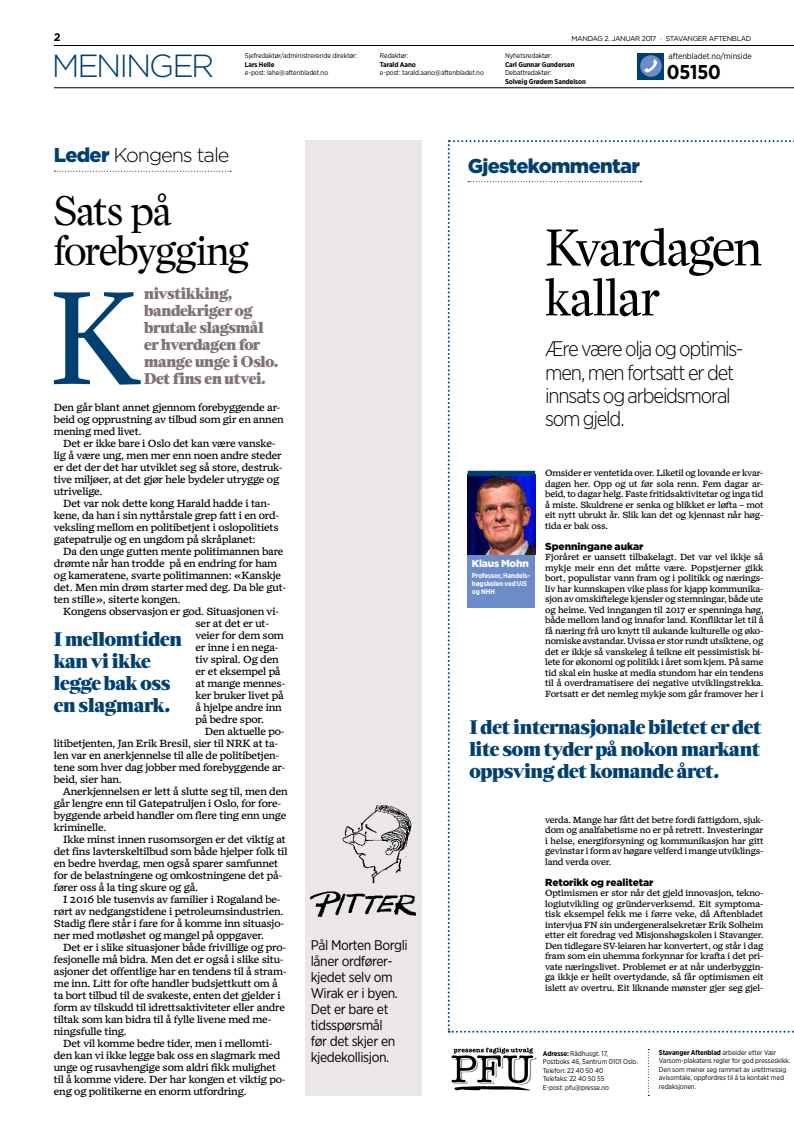
<style>
.page{position:relative;width:794px;height:1134px;background:#fff}
.page>*{position:absolute;margin:0;border:0;box-sizing:border-box;transform-origin:0 0}
.t1{font:127.7px "Zocalo Display";color:#004071}
.t2{font:50px/50px "Zocalo Display";letter-spacing:-.035em;color:#000}
.t3{font:40px/40px "Zocalo Display";letter-spacing:-.04em;color:#000}
.t4{font:300 32px "Gotham";letter-spacing:-.065em;color:#004071}
.t5{font:300 21px/23.1px "Gotham Narrow";letter-spacing:-.06em;color:#000}
.t6{font:300 20px "Gotham";letter-spacing:-.055em;color:#000}
.t7{font:900 20px "Gotham";letter-spacing:-.035em;color:#004071}
.t8{font:700 20px "Gotham Narrow";letter-spacing:-.01em;color:#000}
.t9{font:900 19px/22px "Zocalo Display";letter-spacing:-.015em;color:#004071;text-align:justify}
.t10{font:900 15px/17px "Zocalo Display";letter-spacing:-.02em;color:#80727b}
.t11{font:14px/16px "Gotham Narrow";letter-spacing:-.03em;color:#000}
.t12{font:700 11px "Gotham";color:#000}
.t13{font:900 10.2px "Gotham";letter-spacing:-.005em;color:#000}
.t14{font:900 10.2px "Gotham";letter-spacing:-.025em;color:#fff}
.t15{font:10px/12px "Zocalo Text Three";letter-spacing:-.015em;color:#000}
.t16{font:8.6px/10.5px "Zocalo Text Three";letter-spacing:-.015em;color:#000;text-align:justify}
.t17{font:8.5px "Gotham Narrow";letter-spacing:-.01em;color:#000}
.t18{font:7px/8.5px "Gotham Narrow";letter-spacing:-.01em;color:#000}
.t19{font:700 7px "Gotham Narrow";letter-spacing:-.01em;color:#000}
.t20{font:700 7px/8px "Gotham Narrow";letter-spacing:-.01em;color:#fff}
.t21{font:7px "Gotham";letter-spacing:-.055em;color:#000}
.s1{font-weight:900;color:#004071}
.s2{font-weight:700}
</style>
<div class="page">
<hr style="left:54px;top:88px;width:740px;height:1px;background:#000">
<hr style="left:54px;top:45px;width:740px;height:1px;background:#000">
<div style="left:637px;top:53px;width:27px;height:27px;background:#004071"></div>
<div style="left:640px;top:55px;width:21px;height:22px;background:#6c8cc7;border-radius:50%"></div>
<svg style="left:644px;top:59px;width:13px;height:14px"></svg>
<div style="left:305px;top:140px;width:116px;height:956px;background:#eae6e9"></div>
<img style="left:348px;top:805px;width:64px;height:72px">
<svg style="left:342px;top:826px;width:6px;height:18px"></svg>
<img style="left:310px;top:877px;width:106px;height:41px">
<svg style="left:408px;top:892px;width:14px;height:19px"></svg>
<svg style="left:451px;top:1047px;width:85px;height:43px"></svg>
<svg style="left:648px;top:1049px;width:1px;height:47px"></svg>
<svg style="left:448px;top:140px;width:346px;height:893px"></svg>
<img style="left:468px;top:476px;width:67px;height:79px">
<div style="left:468px;top:555px;width:67px;height:52px;background:#6c8cc7"></div>
<div style="left:468px;top:471px;width:67px;height:5px;background:#004071"></div>
<svg style="left:54px;top:171px;width:177px;height:1px"></svg>
<p class="t12" style="left:54px;top:30px;width:8px">2</p>
<p class="t21" style="left:571px;top:34px;width:181px">MANDAG 2. JANUAR 2017 · STAVANGER AFTENBLAD</p>
<h3 class="t4" style="left:52px;top:45px;width:164px">MENINGER</h3>
<p class="t18" style="left:245px;top:51px;width:114px">Sjefredaktør/administrerende direktør:</p>
<p class="t17" style="left:668px;top:51px;width:85px">aftenbladet.no/minside</p>
<p class="t18" style="left:505px;top:51px;width:49px">Nyhetsredaktør:</p>
<p class="t19" style="left:505px;top:60px;width:71px">Carl Gunnar Gundersen</p>
<p class="t18" style="left:505px;top:68px;width:48px">Debattredaktør:</p>
<p class="t19" style="left:505px;top:77px;width:83px">Solveig Grødem Sandelson</p>
<p class="t18" style="left:380px;top:51px;width:30px">Redaktør:</p>
<p class="t19" style="left:380px;top:60px;width:37px">Tarald Aano</p>
<p class="t18" style="left:380px;top:68px;width:105px">e-post: tarald.aano@aftenbladet.no</p>
<p class="t19" style="left:245px;top:60px;width:31px">Lars Helle</p>
<p class="t18" style="left:245px;top:68px;width:85px">e-post: lahe@aftenbladet.no</p>
<h3 class="t8" style="left:667px;top:59px;width:55px">05150</h3>
<h3 class="t6" style="left:54px;top:143px;width:177px"><span class="s1">Leder</span> Kongens tale</h3>
<h3 class="t3" style="left:54px;top:190px;width:197px">Sats på forebygging</h3>
<h1 class="t1" style="left:50px;top:257px;width:91px">K</h1>
<h3 class="t10" style="left:144px;top:285px;width:136px">nivstikking, bandekriger og brutale slagsmål er hverdagen for mange unge i Oslo.<br>Det fins en utvei.</h3>
<p class="t15" style="left:54px;top:401px;width:231px">Den går blant annet gjennom forebyggende ar&shy;beid og opprustning av tilbud som gir en annen mening med livet.</p>
<p class="t15" style="left:54px;top:437px;width:230px;text-indent:9px">Det er ikke bare i Oslo det kan være vanske&shy;lig å være ung, men mer enn noen andre steder er det der det har utviklet seg så store, destruk&shy;tive miljøer, at det gjør hele bydeler utrygge og utrivelige.</p>
<p class="t15" style="left:54px;top:497px;width:227px;text-indent:9px">Det var nok dette kong Harald hadde i tan&shy;kene, da han i sin nyttårstale grep fatt i en ord&shy;veksling mellom en politibetjent i oslopolitiets gatepatrulje og en ungdom på skråplanet:</p>
<p class="t15" style="left:54px;top:545px;width:234px;text-indent:9px">Da den unge gutten mente politimannen bare drømte når han trodde på en endring for ham og kameratene, svarte politimannen: «Kanskje det. Men min drøm starter med deg. Da ble gut&shy;ten stille», siterte kongen.</p>
<p class="t15" style="left:195px;top:605px;width:91px;text-indent:-132px">Kongens observasjon er god. Situasjonen vi&shy;ser at det er ut&shy;veier for dem som er inne i en nega&shy;tiv spiral. Og den er et eksempel på at mange mennes&shy;ker bruker livet på å hjelpe andre inn på bedre spor.</p>
<p class="t15" style="left:54px;top:725px;width:233px;text-indent:151px">Den aktuelle po&shy;litibetjenten, Jan Erik Bresil, sier til NRK at ta&shy;len var en anerkjennelse til alle de politibetjen&shy;tene som hver dag jobber med forebyggende ar&shy;beid, sier han.</p>
<p class="t15" style="left:54px;top:785px;width:235px;text-indent:9px">Anerkjennelsen er lett å slutte seg til, men den går lengre enn til Gatepatruljen i Oslo, for fore&shy;byggende arbeid handler om flere ting enn unge kriminelle.</p>
<p class="t15" style="left:54px;top:833px;width:235px;text-indent:9px">Ikke minst innen rusomsorgen er det viktig at det fins lavterskeltilbud som både hjelper folk til en bedre hverdag, men også sparer samfunnet for de belastningene og omkostningene det på&shy;fører oss å la ting skure og gå.</p>
<p class="t15" style="left:54px;top:893px;width:232px;text-indent:9px">I 2016 ble tusenvis av familier i Rogaland be&shy;rørt av nedgangstidene i petroleumsindustrien.<br>Stadig flere står i fare for å komme inn situasjo&shy;ner med motløshet og mangel på oppgaver.</p>
<p class="t15" style="left:54px;top:941px;width:234px;text-indent:9px">Det er i slike situasjoner både frivillige og pro&shy;fesjonelle må bidra. Men det er også i slike situ&shy;asjoner det offentlige har en tendens til å stram&shy;me inn. Litt for ofte handler budsjettkutt om å ta bort tilbud til de svakeste, enten det gjelder i form av tilskudd til idrettsaktiviteter eller andre tiltak som kan bidra til å fylle livene med me&shy;ningsfulle ting.</p>
<p class="t15" style="left:54px;top:1037px;width:233px;text-indent:9px">Det vil komme bedre tider, men i mellomti&shy;den kan vi ikke legge bak oss en slagmark med unge og rusavhengige som aldri fikk mulighet til å komme videre. Der har kongen et viktig po&shy;eng og politikerne en enorm utfordring.</p>
<h3 class="t9" style="left:54px;top:628px;width:130px;text-align:left">I mellomtiden kan vi ikke legge bak oss en slagmark.</h3>
<h3 class="t11" style="left:311px;top:936px;width:98px">Pål Morten Borgli låner ordfører&shy;kjedet selv om<br>Wirak er i byen.<br>Det er bare et tidsspørsmål<br>før det skjer en kjedekollisjon.</h3>
<h3 class="t7" style="left:468px;top:152px;width:174px">Gjestekommentar</h3>
<h2 class="t2" style="left:545px;top:222px;width:218px">Kvardagen kallar</h2>
<h3 class="t5" style="left:545px;top:337px;width:200px">Ære være olja og optimis&shy;men, men fortsatt er det innsats og arbeidsmoral som gjeld.</h3>
<p class="t14" style="left:472px;top:557px;width:58px">Klaus Mohn</p>
<p class="t20" style="left:472px;top:571px;width:60px">Professor, Handels&shy;høgskolen ved UiS og NHH</p>
<p class="t16" style="left:545px;top:468px;width:220px">Omsider er ventetida over. Liketil og lovande er kvar&shy;dagen her. Opp og ut før sola renn. Fem dagar ar&shy;beid, to dagar helg. Faste fritidsaktivitetar og inga tid å miste. Skuldrene er senka og blikket er løfta – mot eit nytt ubrukt år. Slik kan det og kjennast når høg&shy;tida er bak oss.</p>
<p class="t13" style="left:545px;top:539px;width:100px">Spenningane aukar</p>
<p class="t16" style="left:545px;top:552px;width:220px">Fjoråret er uansett tilbakelagt. Det var vel ikkje så mykje meir enn det måtte være. Popstjerner gikk bort, populistar vann fram og i politikk og nærings&shy;liv har kunnskapen vike plass for kjapp kommunika&shy;sjon av omskiftelege kjensler og stemningar, både ute og heime. Ved inngangen til 2017 er spenninga høg, både mellom land og innafor land. Konfliktar let til å få næring frå uro knytt til aukande kulturelle og øko&shy;nomiske avstandar. Uvissa er stor rundt utsiktene, og det er ikkje så vanskeleg å teikne eit pessimistisk bi&shy;lete for økonomi og politikk i året som kjem. På same tid skal ein huske at media stundom har ein tendens til å overdramatisere dei negative utviklingstrekka.<br>Fortsatt er det nemleg mykje som går framover her i</p>
<h3 class="t9" style="left:469px;top:716px;width:294px">I det internasjonale biletet er det lite som tyder på nokon markant oppsving det komande året.</h3>
<p class="t16" style="left:545px;top:814px;width:220px">verda. Mange har fått det betre fordi fattigdom, sjuk&shy;dom og analfabetisme no er på retrett. Investeringar i helse, energiforsyning og kommunikasjon har gitt gevinstar i form av høgare velferd i mange utviklings&shy;land verda over.</p>
<p class="t13" style="left:545px;top:875px;width:110px">Retorikk og realitetar</p>
<p class="t16" style="left:545px;top:888px;width:220px">Optimismen er stor når det gjeld innovasjon, tekno&shy;logiutvikling og gründerverksemd. Eit symptoma&shy;tisk eksempel fekk me i førre veke, då Aftenbladet intervjua FN sin undergeneralsekretær Erik Solheim etter eit foredrag ved Misjonshøgskolen i Stavanger.<br>Den tidlegare SV-leiaren har konvertert, og står i dag fram som ein uhemma forkynnar for krafta i det pri&shy;vate næringslivet. Problemet er at når underbyggin&shy;ga ikkje er heilt overtydande, så får optimismen eit islett av overtru. Eit liknande mønster gjer seg gjel-</p>
<p class="t18" style="left:543px;top:1049px;width:97px"><span class="s2">Adresse:</span> Rådhusgt. 17,<br>Postboks 46, Sentrum 0101 Oslo.<br>Telefon: 22 40 50 40<br>Telefaks: 22 40 50 55<br>E-post: pfu@presse.no</p>
<p class="t18" style="left:659px;top:1048px;width:133px"><span class="s2">Stavanger Aftenblad</span> arbeider etter Vær Varsom-plakatens regler for god presseskikk.<br>Den som mener seg rammet av urettmessig avisomtale, oppfordres til å ta kontakt med redaksjonen.</p>
</div>
